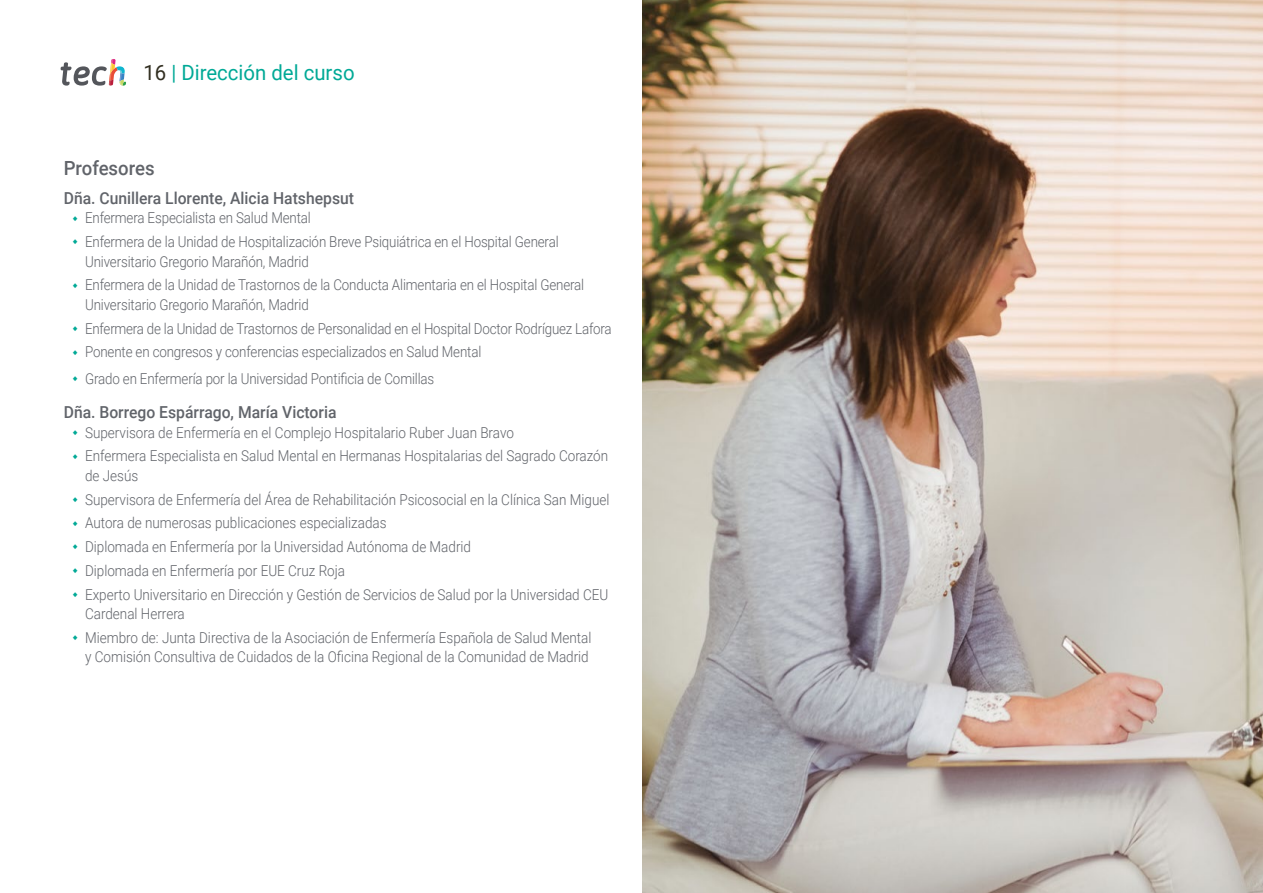
<style>
.page{position:relative;width:1263px;height:893px;background:#fff}
.page>*{position:absolute;margin:0;border:0;box-sizing:border-box;transform-origin:0 0}
.t1{font:21px "Roboto";color:#00a996}
.t2{font:500 19.5px "Roboto";color:#61646a;scale:.95 1}
.t3{font:500 16.5px "Roboto";color:#61646a;scale:.95 1}
.t4{font:300 15px/23.7px "Roboto";color:#61646a;scale:.9 1}
.t5{font:300 15px/23.7px "Roboto";color:#61646a;scale:.89 1}
.s1{color:#312e20}
</style>
<div class="page">
<img style="left:642px;top:0;width:621px;height:893px">
<svg style="left:61px;top:59px;width:65px;height:27px"></svg>
<h1 class="t1" style="left:144px;top:57px;width:213px"><span class="s1">16</span> | Dirección del curso</h1>
<h2 class="t2" style="left:64px;top:154px;width:97px">Profesores</h2>
<p class="t3" style="left:64px;top:186px;width:307px">Dña. Cunillera Llorente, Alicia Hatshepsut</p>
<p class="t5" style="left:85px;top:206px;width:534px">Enfermera Especialista en Salud Mental<br>Enfermera de la Unidad de Hospitalización Breve Psiquiátrica en el Hospital General</p>
<p class="t5" style="left:85px;top:249px;width:562px">Universitario Gregorio Marañón, Madrid<br>Enfermera de la Unidad de Trastornos de la Conducta Alimentaria en el Hospital General</p>
<p class="t5" style="left:85px;top:292px;width:593px">Universitario Gregorio Marañón, Madrid<br>Enfermera de la Unidad de Trastornos de Personalidad en el Hospital Doctor Rodríguez Lafora<br>Ponente en congresos y conferencias especializados en Salud Mental</p>
<p class="t5" style="left:85px;top:366px;width:394px">Grado en Enfermería por la Universidad Pontificia de Comillas</p>
<p class="t3" style="left:64px;top:401px;width:289px">Dña. Borrego Espárrago, María Victoria</p>
<p class="t4" style="left:85px;top:420px;width:583px">Supervisora de Enfermería en el Complejo Hospitalario Ruber Juan Bravo<br>Enfermera Especialista en Salud Mental en Hermanas Hospitalarias del Sagrado Corazón</p>
<p class="t4" style="left:85px;top:463px;width:584px">de Jesús<br>Supervisora de Enfermería del Área de Rehabilitación Psicosocial en la Clínica San Miguel Autora de numerosas publicaciones especializadas<br>Diplomada en Enfermería por la Universidad Autónoma de Madrid<br>Diplomada en Enfermería por EUE Cruz Roja<br>Experto Universitario en Dirección y Gestión de Servicios de Salud por la Universidad CEU</p>
<p class="t4" style="left:85px;top:601px;width:564px">Cardenal Herrera<br>Miembro de: Junta Directiva de la Asociación de Enfermería Española de Salud Mental</p>
<p class="t4" style="left:85px;top:645px;width:561px">y Comisión Consultiva de Cuidados de la Oficina Regional de la Comunidad de Madrid</p>
</div>
